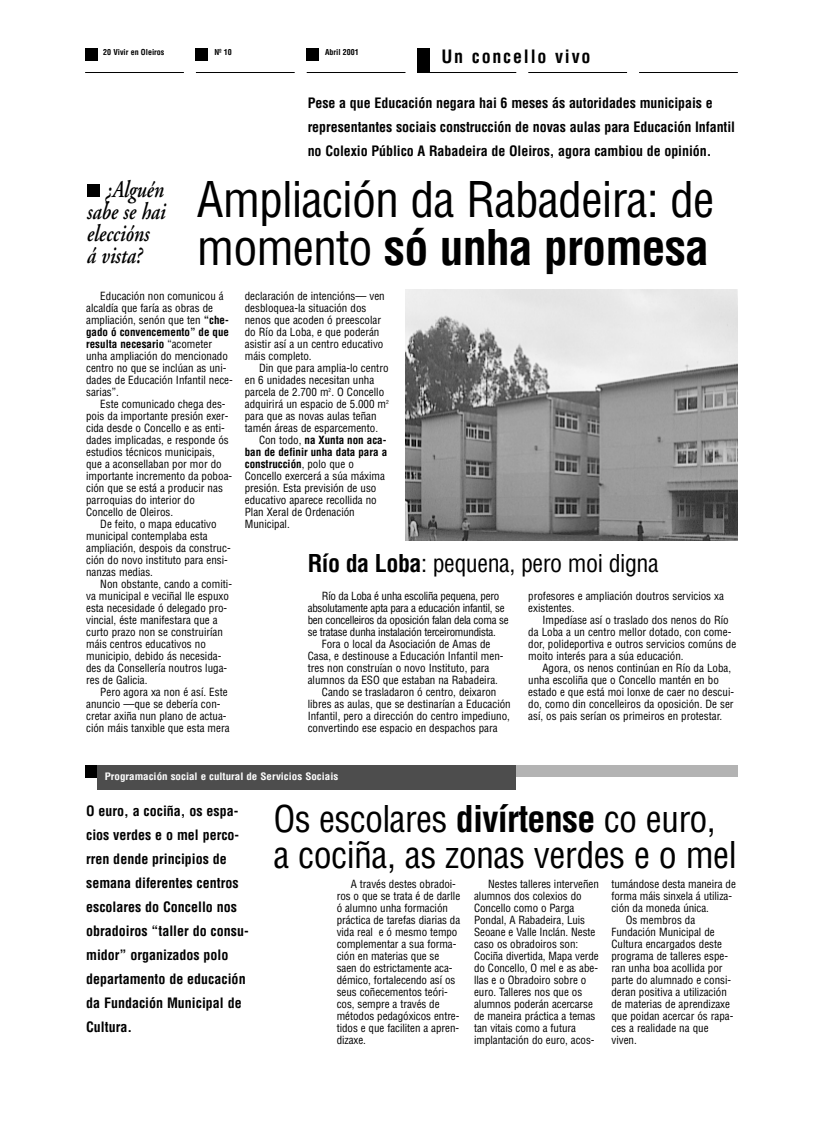
<style>
.page{position:relative;width:823px;height:1134px;background:#fff}
.page>*{position:absolute;margin:0;border:0;box-sizing:border-box;transform-origin:0 0}
.t1{font:condensed 48px/48px "Helvetica";letter-spacing:-.02em;color:#000}
.t2{font:condensed 36px/36px "Helvetica";letter-spacing:-.015em;color:#000}
.t3{font:italic 600 24px/22px "Adobe Garamond";color:#000;scale:.8 1}
.t4{font:condensed 24px "Helvetica";letter-spacing:-.02em;color:#000}
.t5{font:700 condensed 18px "Helvetica";letter-spacing:.1em;color:#000}
.t6{font:700 condensed 14px/24px "Helvetica";color:#000}
.t7{font:condensed 11px/12px "Helvetica";color:#000}
.t8{font:condensed 11px "Helvetica";letter-spacing:-.025em;color:#000}
.t9{font:700 condensed 11px "Helvetica";color:#000}
.t10{font:700 condensed 10px "Helvetica";color:#fff;scale:1.1 1}
.t11{font:700 condensed 8px "Helvetica";color:#000}
.s1{font-weight:700}
.s2{font-weight:400}
</style>
<div class="page">
<div style="left:85px;top:48px;width:12px;height:12px;background:#000"></div>
<div style="left:196px;top:48px;width:12px;height:12px;background:#000"></div>
<div style="left:306px;top:48px;width:12px;height:12px;background:#000"></div>
<hr style="left:417px;top:72px;width:99px;height:1px;background:#000">
<hr style="left:528px;top:72px;width:98px;height:1px;background:#000">
<hr style="left:638px;top:72px;width:99px;height:1px;background:#000">
<hr style="left:306px;top:72px;width:99px;height:1px;background:#000">
<hr style="left:196px;top:72px;width:98px;height:1px;background:#000">
<hr style="left:85px;top:72px;width:99px;height:1px;background:#000">
<div style="left:417px;top:48px;width:12px;height:24px;background:#000"></div>
<div style="left:87px;top:185px;width:12px;height:12px;background:#000"></div>
<div style="left:85px;top:766px;width:652px;height:11px;background:#b3b3b3"></div>
<div style="left:85px;top:765px;width:12px;height:12px;background:#000"></div>
<div style="left:98px;top:765px;width:418px;height:24px;background:#4d4d4d"></div>
<img style="left:405px;top:289px;width:332px;height:252px">
<p class="t11" style="left:103px;top:48px;width:63px">20 Vivir en Oleiros</p>
<p class="t11" style="left:214px;top:48px;width:19px">Nº 10</p>
<p class="t11" style="left:325px;top:48px;width:35px">Abril 2001</p>
<h3 class="t5" style="left:441px;top:46px;width:150px">Un concello vivo</h3>
<p class="t6" style="left:307px;top:91px;width:428px">Pese a que Educación negara hai 6 meses ás autoridades municipais e representantes sociais construcción de novas aulas para Educación Infantil no Colexio Público A Rabadeira de Oleiros, agora cambiou de opinión.</p>
<h3 class="t3" style="left:86px;top:180px;width:100px;text-indent:19px">¿Alguén sabe se hai eleccións<br>á vista?</h3>
<h1 class="t1" style="left:197px;top:176px;width:518px">Ampliación da Rabadeira: de momento <span class="s1">só unha promesa</span></h1>
<p class="t7" style="left:86px;top:290px;width:148px;text-indent:14px">Educación non comunicou á alcaldía que faría as obras de ampliación, senón que ten <span class="s1">“che&shy;gado ó convencemento” de que resulta necesario</span> “acometer unha ampliación do mencionado centro no que se inclúan as uni&shy;dades de Educación Infantil nece&shy;sarias”.</p>
<p class="t7" style="left:86px;top:398px;width:147px;text-indent:14px">Este comunicado chega des&shy;pois da importante presión exer&shy;cida desde o Concello e as enti&shy;dades implicadas, e responde ós estudios técnicos municipais, que a aconsellaban por mor do importante incremento da poboa&shy;ción que se está a producir nas parroquias do interior do<br>Concello de Oleiros.</p>
<p class="t7" style="left:86px;top:518px;width:146px;text-indent:14px">De feito, o mapa educativo municipal contemplaba esta ampliación, despois da construc&shy;ción do novo instituto para ensi&shy;nanzas medias.</p>
<p class="t7" style="left:86px;top:578px;width:147px;text-indent:14px">Non obstante, cando a comiti&shy;va municipal e veciñal lle espuxo esta necesidade ó delegado pro&shy;vincial, éste manifestara que a curto prazo non se construirían máis centros educativos no municipio, debido ás necesida&shy;des da Consellería noutros luga&shy;res de Galicia.</p>
<p class="t7" style="left:86px;top:686px;width:145px;text-indent:14px">Pero agora xa non é así. Este anuncio —que se debería con&shy;cretar axiña nun plano de actua&shy;ción máis tanxible que esta mera</p>
<p class="t7" style="left:245px;top:290px;width:141px">declaración de intencións— ven desbloquea-la situación dos nenos que acoden ó preescolar do Río da Loba, e que poderán asistir así a un centro educativo máis completo.</p>
<p class="t7" style="left:259px;top:362px;width:131px">Din que para amplia-lo centro</p>
<p class="t7" style="left:245px;top:374px;width:131px">en 6 unidades necesitan unha</p>
<p class="t7" style="left:245px;top:386px;width:141px">parcela de 2.700 m<sup>2</sup>. O Concello</p>
<p class="t7" style="left:245px;top:398px;width:146px">adquirirá un espacio de 5.000 m<sup>2</sup></p>
<p class="t7" style="left:245px;top:410px;width:133px">para que as novas aulas teñan</p>
<p class="t7" style="left:245px;top:422px;width:135px">tamén áreas de esparcemento.</p>
<p class="t9" style="left:259px;top:434px;width:129px"><span class="s2">Con todo,</span> na Xunta non aca-</p>
<p class="t9" style="left:245px;top:446px;width:144px">ban de definir unha data para a</p>
<p class="t9" style="left:245px;top:458px;width:110px">construcción<span class="s2">, polo que o</span></p>
<p class="t7" style="left:245px;top:470px;width:142px">Concello exercerá a súa máxima</p>
<p class="t7" style="left:245px;top:482px;width:133px">presión. Esta previsión de uso</p>
<p class="t7" style="left:245px;top:494px;width:133px">educativo aparece recollida no</p>
<p class="t7" style="left:245px;top:506px;width:111px">Plan Xeral de Ordenación</p>
<p class="t7" style="left:245px;top:518px;width:46px">Municipal.</p>
<h3 class="t4" style="left:307px;top:550px;width:352px"><span class="s1">Río da Loba</span>: pequena, pero moi digna</h3>
<p class="t8" style="left:322px;top:590px;width:179px">Río da Loba é unha escoliña pequena, pero</p>
<p class="t8" style="left:307px;top:602px;width:198px">absolutamente apta para a educación infantil, se</p>
<p class="t8" style="left:307px;top:614px;width:202px">ben concelleiros da oposición falan dela coma se</p>
<p class="t8" style="left:307px;top:626px;width:189px">se tratase dunha instalación terceiromundista.</p>
<p class="t7" style="left:322px;top:638px;width:170px">Fora o local da Asociación de Amas de</p>
<p class="t7" style="left:307px;top:650px;width:197px">Casa, e destinouse a Educación Infantil men-</p>
<p class="t7" style="left:307px;top:662px;width:183px">tres non construían o novo Instituto, para</p>
<p class="t7" style="left:307px;top:674px;width:192px">alumnos da ESO que estaban na Rabadeira.</p>
<p class="t7" style="left:322px;top:686px;width:176px">Cando se trasladaron ó centro, deixaron</p>
<p class="t7" style="left:307px;top:698px;width:204px">libres as aulas, que se destinarían a Educación</p>
<p class="t7" style="left:307px;top:710px;width:204px">Infantil, pero a dirección do centro impediuno,</p>
<p class="t7" style="left:307px;top:722px;width:191px">convertindo ese espacio en despachos para</p>
<p class="t7" style="left:528px;top:590px;width:197px">profesores e ampliación doutros servicios xa existentes.</p>
<p class="t7" style="left:528px;top:614px;width:209px;text-indent:14px">Impedíase así o traslado dos nenos do Río da Loba a un centro mellor dotado, con come&shy;dor, polideportiva e outros servicios comúns de moito interés para a súa educación.</p>
<p class="t7" style="left:528px;top:662px;width:207px;text-indent:14px">Agora, os nenos continúan en Río da Loba, unha escoliña que o Concello mantén en bo estado e que está moi lonxe de caer no descui&shy;do, como din concelleiros da oposición. De ser así, os pais serían os primeiros en protestar.</p>
<p class="t10" style="left:105px;top:771px;width:214px">Programación social e cultural de Servicios Sociais</p>
<p class="t6" style="left:86px;top:799px;width:164px">O euro, a cociña, os espa&shy;cios verdes e o mel perco&shy;rren dende principios de semana diferentes centros escolares do Concello nos obradoiros “taller do consu&shy;midor” organizados polo departamento de educación da Fundación Municipal de<br>Cultura.</p>
<h2 class="t2" style="left:273px;top:801px;width:464px">Os escolares <span class="s1">divírtense</span> co euro, a cociña, as zonas verdes e o mel</h2>
<p class="t7" style="left:336px;top:878px;width:125px;text-indent:14px">A través destes obradoi&shy;ros o que se trata é de darlle ó alumno unha formación práctica de tarefas diarias da vida real e ó mesmo tempo complementar a sua forma&shy;ción en materias que se saen do estrictamente aca&shy;démico, fortalecendo así os seus coñecementos teóri&shy;cos, sempre a través de métodos pedagóxicos entre&shy;tidos e que faciliten a apren&shy;dizaxe.</p>
<p class="t7" style="left:474px;top:878px;width:126px;text-indent:14px">Nestes talleres interveñen alumnos dos colexios do<br>Concello como o Parga<br>Pondal, A Rabadeira, Luis<br>Seoane e Valle Inclán. Neste caso os obradoiros son:<br>Cociña divertida, Mapa verde do Concello, O mel e as abe&shy;llas e o Obradoiro sobre o euro. Talleres nos que os alumnos poderán acercarse de maneira práctica a temas tan vitais como a futura implantación do euro, acos-</p>
<p class="t7" style="left:611px;top:878px;width:126px">tumándose desta maneira de</p>
<p class="t7" style="left:611px;top:890px;width:122px">forma máis sinxela á utiliza-</p>
<p class="t7" style="left:611px;top:902px;width:99px">ción da moneda única.</p>
<p class="t7" style="left:625px;top:914px;width:71px">Os membros da</p>
<p class="t7" style="left:611px;top:926px;width:105px">Fundación Municipal de</p>
<p class="t7" style="left:611px;top:938px;width:112px">Cultura encargados deste</p>
<p class="t7" style="left:611px;top:950px;width:118px">programa de talleres espe-</p>
<p class="t7" style="left:611px;top:962px;width:113px">ran unha boa acollida por</p>
<p class="t7" style="left:611px;top:974px;width:121px">parte do alumnado e consi-</p>
<p class="t7" style="left:611px;top:986px;width:117px">deran positiva a utilización</p>
<p class="t7" style="left:611px;top:998px;width:120px">de materias de aprendizaxe</p>
<p class="t7" style="left:611px;top:1010px;width:123px">que poidan acercar ós rapa-</p>
<p class="t7" style="left:611px;top:1022px;width:98px">ces a realidade na que</p>
<p class="t7" style="left:611px;top:1034px;width:27px">viven.</p>
</div>
